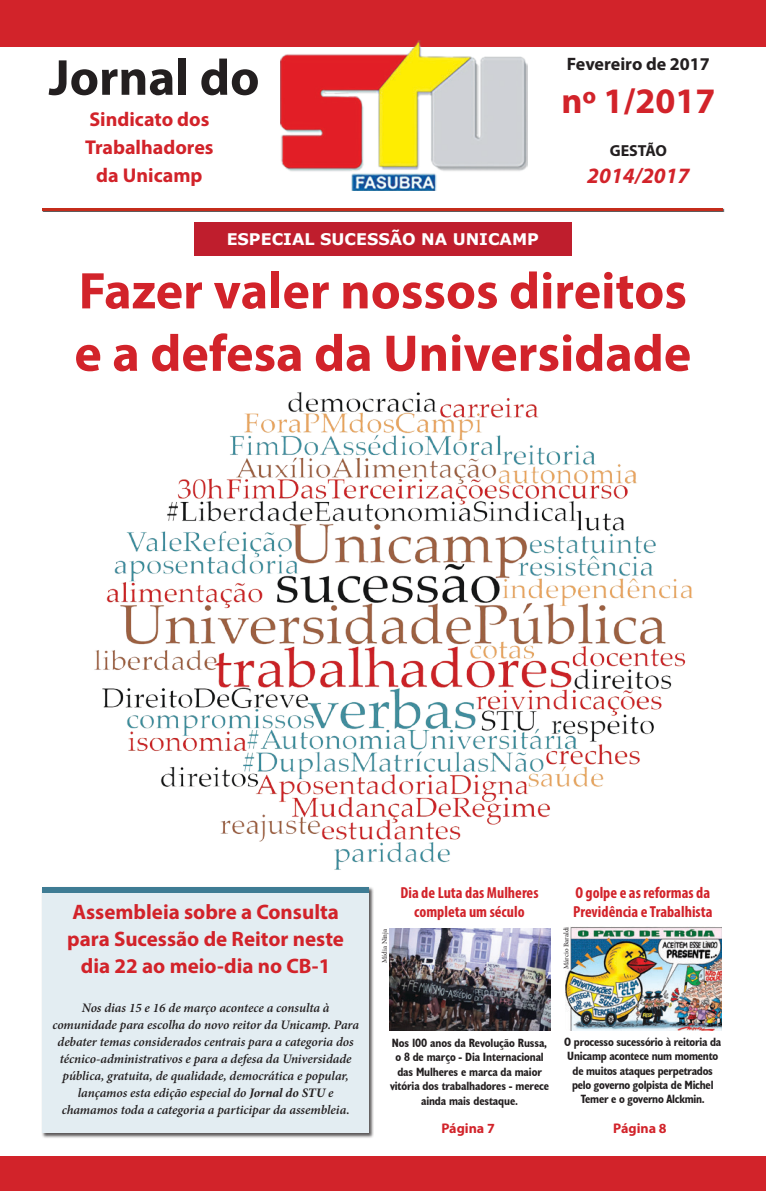
<style>
.page{position:relative;width:766px;height:1191px;background:#fff}
.page>*{position:absolute;margin:0;border:0;box-sizing:border-box;transform-origin:0 0}
.t1{font:700 52px/62.4px "Myriad Pro";color:#d2232a}
.t2{font:700 51px "Myriad Pro";color:#231f20}
.t3{font:700 36px "Myriad Pro";color:#d2232a}
.t4{font:italic 700 22px "Myriad Pro";color:#d2232a}
.t5{font:700 21px/27px "Myriad Pro";color:#d2232a;text-align:center}
.t6{font:700 20px/28px "Myriad Pro";color:#d2232a;text-align:center}
.t7{font:700 18px "Myriad Pro";color:#231f20}
.t8{font:700 condensed 16px/19px "Myriad Pro";color:#d2232a}
.t9{font:700 16px "Verdana";color:#fff}
.t10{font:700 16px "Myriad Pro";color:#231f20}
.t11{font:700 14px "Myriad Pro";color:#d2232a}
.t12{font:italic 600 13px/17px "Minion Pro";letter-spacing:-.005em;color:#231f20;text-align:center}
.t13{font:700 condensed 12px/14.4px "Humanist 521 BT";letter-spacing:-.02em;color:#231f20;text-align:center}
.t14{font:7px "Minion Pro";color:#231f20}
.s1{font-weight:700}
</style>
<div class="page">
<img style="left:94px;top:392px;width:599px;height:478px">
<hr style="left:42px;top:208px;width:682px;height:4px;background:#5e5b5c">
<hr style="left:42px;top:208px;width:681px;height:3px;background:#c52c1b">
<div style="left:0;top:0;width:765px;height:46px;background:#d2232a"></div>
<img style="left:280px;top:40px;width:247px;height:150px">
<img style="left:565px;top:926px;width:156px;height:104px">
<img style="left:389px;top:929px;width:161px;height:101px">
<div style="left:194px;top:222px;width:377px;height:33px;background:#bf1e2d"></div>
<div style="left:41px;top:886px;width:333px;height:252px;background:#231f20;opacity:.75"></div>
<div style="left:43px;top:887px;width:326px;height:246px;background:#e3edf2"></div>
<div style="left:43px;top:887px;width:326px;height:6px;background:#3e7c94"></div>
<div style="left:0;top:1156px;width:765px;height:35px;background:#d2232a"></div>
<h2 class="t2" style="left:49px;top:44px;width:212px">Jornal do</h2>
<h3 class="t6" style="left:85px;top:105px;width:130px">Sindicato dos<br>Trabalhadores da Unicamp</h3>
<p class="t9" style="left:226px;top:227px;width:314px">ESPECIAL SUCESSÃO NA UNICAMP</p>
<h3 class="t7" style="left:566px;top:52px;width:144px">Fevereiro de 2017</h3>
<h3 class="t3" style="left:561px;top:78px;width:156px">nº 1/2017</h3>
<p class="t10" style="left:609px;top:141px;width:59px">GESTÃO</p>
<h3 class="t4" style="left:587px;top:161px;width:104px">2014/2017</h3>
<h1 class="t1" style="left:74px;top:258px;width:618px">Fazer valer nossos direitos e a defesa da Universidade</h1>
<h3 class="t5" style="left:67px;top:898px;width:278px">Assembleia sobre a Consulta para Sucessão de Reitor neste dia 22 ao meio-dia no CB-1</h3>
<p class="t12" style="left:52px;top:999px;width:308px">Nos dias 15 e 16 de março acontece a consulta à comunidade para escolha do novo reitor da Unicamp. Para debater temas considerados centrais para a categoria dos técnico-administrativos e para a defesa da Universidade pública, gratuita, de qualidade, democrática e popular, lançamos esta edição especial do <span class="s1">Jornal do STU</span> e chamamos toda a categoria a participar da assembleia.</p>
<p class="t14" style="left:380px;top:962px;width:35px;rotate:-90deg">Mídia Ninja</p>
<p class="t8" style="left:400px;top:883px;width:139px;text-align:center">Dia de Luta das Mulheres completa um século</p>
<p class="t8" style="left:573px;top:882px;width:141px">O golpe e as reformas da<br>Previdência e Trabalhista</p>
<p class="t14" style="left:561px;top:968px;width:43px;rotate:-90deg">Márcio Baraldi</p>
<p class="t13" style="left:390px;top:1035px;width:160px">Nos 100 anos da Revolução Russa, o 8 de março - Dia Internacional das Mulheres e marca da maior vitória dos trabalhadores - merece ainda mais destaque.</p>
<p class="t11" style="left:441px;top:1118px;width:55px">Página 7</p>
<p class="t13" style="left:564px;top:1034px;width:158px">O processo sucessório à reitoria da<br>Unicamp acontece num momento de muitos ataques perpetrados pelo governo golpista de Michel<br>Temer e o governo Alckmin.</p>
<p class="t11" style="left:613px;top:1118px;width:55px">Página 8</p>
</div>
